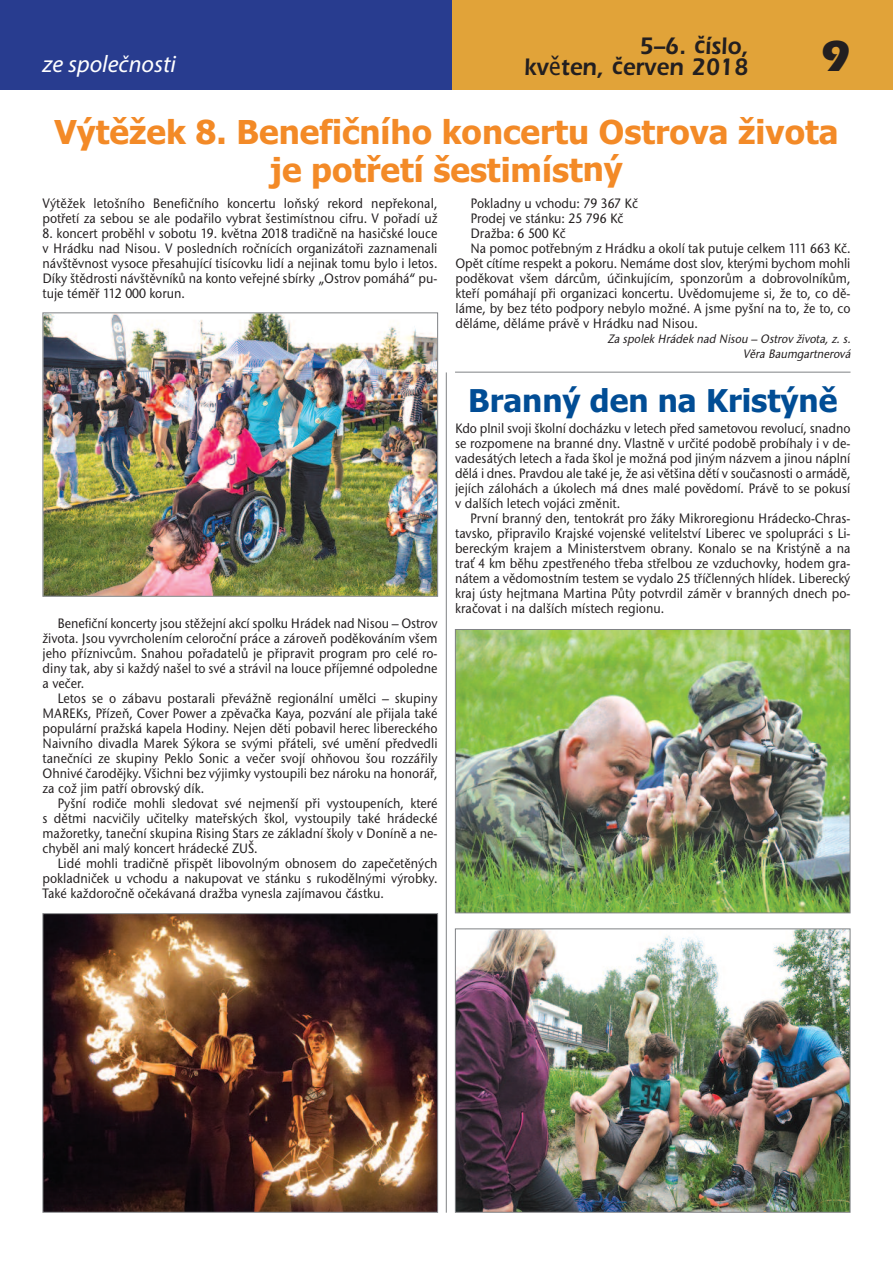
<style>
.page{position:relative;width:893px;height:1263px;background:#fff}
.page>*{position:absolute;margin:0;border:0;box-sizing:border-box;transform-origin:0 0}
.t1{font:700 45px "Itc Eras CE";color:#231f20}
.t2{font:700 33px/37.2px "Tahoma";color:#f38a27;text-align:center}
.t3{font:700 31.5px "Tahoma";color:#014d95}
.t4{font:600 24.75px "Itc Eras CE";color:#231f20;scale:.91 1}
.t5{font:italic 24px "Myriad Pro";color:#fff}
.t6{font:500 14.25px/15px "Stone Sans Itc TCE";color:#231f20;text-align:justify;scale:.9 1}
.t7{font:italic 500 12.75px/15px "Stone Sans Itc TCE";color:#231f20;text-align:right;scale:.9 1}
.s1{font-family:"Lucida Grande";font-weight:400}
</style>
<div class="page">
<div style="left:0;top:0;width:893px;height:90px;background:#283c8f"></div>
<div style="left:452px;top:0;width:441px;height:90px;background:#e1a339"></div>
<img style="left:45px;top:314px;width:391px;height:281px">
<div style="left:43px;top:312px;width:395px;height:285px;border:1px solid #808285"></div>
<img style="left:457px;top:631px;width:391px;height:280px">
<div style="left:455px;top:629px;width:395px;height:284px;border:1px solid #808285"></div>
<img style="left:457px;top:930px;width:391px;height:281px">
<div style="left:455px;top:928px;width:395px;height:285px;border:1px solid #808285"></div>
<img style="left:45px;top:915px;width:391px;height:296px">
<div style="left:43px;top:913px;width:395px;height:300px;border:1px solid #808285"></div>
<hr style="left:455px;top:372px;width:395px;height:1px;background:#808285">
<hr style="left:446px;top:372px;width:1px;height:841px;background:#808285">
<h3 class="t4" style="left:639px;top:37px;width:121px">5–6. ãíslo,</h3>
<h3 class="t5" style="left:43px;top:55px;width:135px">ze společnosti</h3>
<h3 class="t4" style="left:524px;top:58px;width:248px">kv<span class="s1">ě</span>ten, ãerven 2018</h3>
<h1 class="t1" style="left:820px;top:40px;width:32px">9</h1>
<h2 class="t2" style="left:54px;top:114px;width:785px">Výtěžek 8. Benefičního koncertu ostrova života je potřetí šestimístný</h2>
<p class="t6" style="left:43px;top:195px;width:440px">Výtěžek letošního Benefičního koncertu loňský rekord nepřekonal, potřetí za sebou se ale podařilo vybrat šestimístnou cifru. V pořadí už</p>
<p class="t6" style="left:43px;top:225px;width:440px">8. koncert proběhl v sobotu 19. května 2018 tradičně na hasičské louce v Hrádku nad Nisou. V posledních ročnících organizátoři zaznamenali návštěvnost vysoce přesahující tisícovku lidí a nejinak tomu bylo i letos.<br>Díky štědrosti návštěvníků na konto veřejné sbírky „Ostrov pomáhá“ pu&shy;tuje téměř 112 000 korun.</p>
<p class="t6" style="left:43px;top:615px;width:440px;text-indent:15px">Benefiční koncerty jsou stěžejní akcí spolku Hrádek nad Nisou – Ostrov života. Jsou vyvrcholením celoroční práce a zároveň poděkováním všem jeho příznivcům. Snahou pořadatelů je připravit program pro celé ro&shy;diny tak, aby si každý našel to své a strávil na louce příjemné odpoledne a večer.</p>
<p class="t6" style="left:43px;top:690px;width:440px;text-indent:15px">Letos se o zábavu postarali převážně regionální umělci – skupiny MAREKs, Přízeň, Cover Power a zpěvačka Kaya, pozvání ale přijala také populární pražská kapela Hodiny. Nejen děti pobavil herec libereckého Naivního divadla Marek Sýkora se svými přáteli, své umění předvedli tanečníci ze skupiny Peklo Sonic a večer svojí ohňovou šou rozzářily Ohnivé čarodějky. Všichni bez výjimky vystoupili bez nároku na honorář, za což jim patří obrovský dík.</p>
<p class="t6" style="left:43px;top:795px;width:440px;text-indent:15px">Pyšní rodiče mohli sledovat své nejmenší při vystoupeních, které s dětmi nacvičily učitelky mateřských škol, vystoupily také hrádecké mažoretky, taneční skupina Rising Stars ze základní školy v Doníně a ne&shy;chyběl ani malý koncert hrádecké ZUŠ.</p>
<p class="t6" style="left:43px;top:855px;width:440px;text-indent:15px">Lidé mohli tradičně přispět libovolným obnosem do zapečetěných pokladniček u vchodu a nakupovat ve stánku s rukodělnými výrobky.<br>Také každoročně očekávaná dražba vynesla zajímavou částku.</p>
<p class="t6" style="left:470px;top:195px;width:187px">Pokladny u vchodu: 79 367 Kč</p>
<p class="t6" style="left:470px;top:210px;width:171px">Prodej ve stánku: 25 796 Kč</p>
<p class="t6" style="left:470px;top:225px;width:107px">Dražba: 6 500 Kč</p>
<p class="t6" style="left:470px;top:240px;width:424px">Na pomoc potřebným z Hrádku a okolí tak putuje celkem 111 663 Kč.</p>
<p class="t6" style="left:455px;top:255px;width:440px">Opět cítíme respekt a pokoru. Nemáme dost slov, kterými bychom mohli</p>
<p class="t6" style="left:455px;top:270px;width:440px">poděkovat všem dárcům, účinkujícím, sponzorům a dobrovolníkům,</p>
<p class="t6" style="left:455px;top:285px;width:440px">kteří pomáhají při organizaci koncertu. Uvědomujeme si, že to, co dě-</p>
<p class="t6" style="left:455px;top:300px;width:440px">láme, by bez této podpory nebylo možné. A jsme pyšní na to, že to, co</p>
<p class="t6" style="left:455px;top:315px;width:271px">děláme, děláme právě v Hrádku nad Nisou.</p>
<p class="t7" style="left:607px;top:331px;width:274px">Za spolek Hrádek nad Nisou – Ostrov života, z. s.<br>Věra Baumgartnerová</p>
<h3 class="t3" style="left:468px;top:383px;width:371px">Branný den na kristýně</h3>
<p class="t6" style="left:455px;top:420px;width:441px">Kdo plnil svoji školní docházku v letech před sametovou revolucí, snadno se rozpomene na branné dny. Vlastně v určité podobě probíhaly i v de&shy;vadesátých letech a řada škol je možná pod jiným názvem a jinou náplní dělá i dnes. Pravdou ale také je, že asi většina dětí v současnosti o armádě, jejích zálohách a úkolech má dnes malé povědomí. Právě to se pokusí v dalších letech vojáci změnit.</p>
<p class="t6" style="left:455px;top:510px;width:441px;text-indent:15px">První branný den, tentokrát pro žáky Mikroregionu Hrádecko-Chras&shy;tavsko, připravilo Krajské vojenské velitelství Liberec ve spolupráci s Li&shy;bereckým krajem a Ministerstvem obrany. Konalo se na Kristýně a na trať 4 km běhu zpestřeného třeba střelbou ze vzduchovky, hodem gra&shy;nátem a vědomostním testem se vydalo 25 tříčlenných hlídek. Liberecký kraj ústy hejtmana Martina Půty potvrdil záměr v branných dnech po&shy;kračovat i na dalších místech regionu.</p>
</div>
